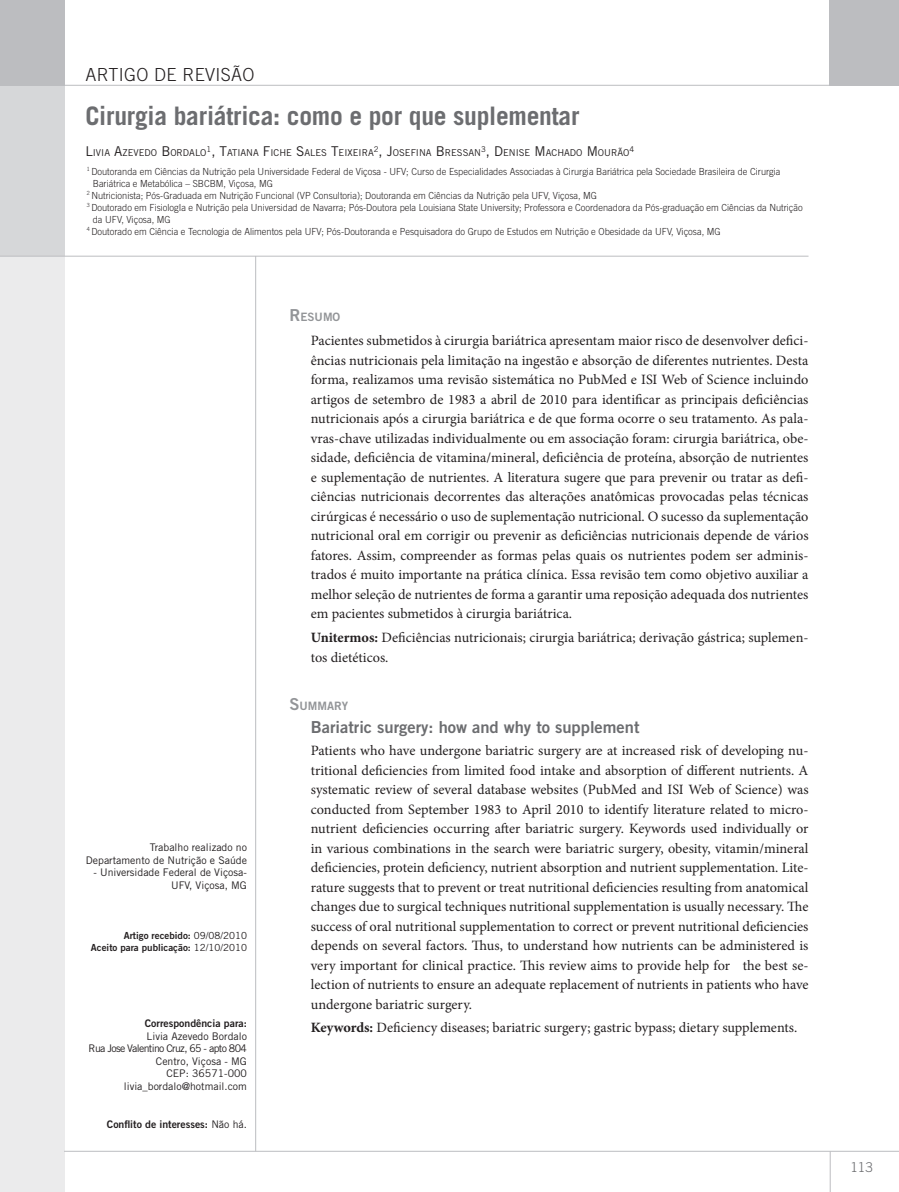
<style>
.page{position:relative;width:899px;height:1192px;background:#fff}
.page>*{position:absolute;margin:0;border:0;box-sizing:border-box;transform-origin:0 0}
._01_Titulo_Artigo{font:700 25.5px "Trade Gothic LT Std";letter-spacing:-.01em;color:#6c6d70}
.t1{font:300 18px "Trade Gothic LT Std";letter-spacing:.02em;color:#231f20}
._09_Titulo_Summary_I{font:16.5px "Trade Gothic LT Std Bd 2";color:#6c6d70}
._08_Texto_Resumo{font:14.25px/19.5px "Minion Pro";color:#231f20;text-align:justify}
.t2{font:300 13.5px "Trade Gothic LT Std";color:#6c6d70}
._07_Titulo_Resumo_Su{font:11.55px "Trade Gothic LT Std Bd 2";color:#939598}
._04_Lateral{font:10.5px/12.6px "Trade Gothic LT Std";color:#231f20;text-align:right}
._04_Lateral-2{font:10.5px "Trade Gothic LT Std Bd 2";color:#231f20}
._04_Lateral-3{font:10.5px "Trade Gothic LT Std";letter-spacing:-.06em;color:#231f20}
._03_Titulacao{font:300 9.75px/12px "Trade Gothic LT Std";color:#231f20;scale:.95 1}
._04_Lateral-4{font:9.75px "Trade Gothic LT Std Bd 2";color:#231f20}
._02_Autores{font:9.45px "Trade Gothic LT Std";color:#231f20}
._02_Autores-2{font:7.8px "Trade Gothic LT Std";color:#231f20}
.s1{font-size:13.5px}
.s2{font-family:"Trade Gothic LT Std"}
.s3{font-size:16.5px}
.s4{font-weight:700}
</style>
<div class="page">
<hr style="left:0;top:85px;width:899px;height:1px;background:#bcbdc0">
<div style="left:829px;top:0;width:70px;height:85px;background:#bcbdc0"></div>
<hr style="left:64px;top:1150px;width:835px;height:1px;background:#bcbdc0">
<hr style="left:830px;top:1150px;width:1px;height:41px;background:#bcbdc0">
<div style="left:0;top:0;width:64px;height:85px;background:#bcbdc0"></div>
<hr style="left:0;top:256px;width:808px;height:1px;background:#bcbdc0">
<div style="left:0;top:85px;width:64px;height:171px;background:#d6d7d9"></div>
<div style="left:0;top:256px;width:64px;height:935px;background:#ebebec"></div>
<hr style="left:255px;top:256px;width:1px;height:894px;background:#bcbdc0">
<p class="t1" style="left:85px;top:64px;width:171px">ARTIGO DE REVISÃO</p>
<p class="_01_Titulo_Artigo" style="left:85px;top:100px;width:496px">Cirurgia bariátrica: como e por que suplementar</p>
<p class="_02_Autores" style="left:85px;top:147px;width:545px"><span class="s1">L</span>IVIA <span class="s1">A</span>ZEVEDO <span class="s1">B</span>ORDALO<sup>1</sup><span class="s1">, T</span>ATIANA <span class="s1">F</span>ICHE <span class="s1">S</span>ALES <span class="s1">T</span>EIXEIRA<sup>2</sup><span class="s1">, J</span>OSEFINA <span class="s1">B</span>RESSAN<sup>3</sup><span class="s1">, D</span>ENISE <span class="s1">M</span>ACHADO <span class="s1">M</span>OURÃO</p>
<p class="_02_Autores-2" style="left:629px;top:144px;width:6px">4</p>
<p class="_03_Titulacao" style="left:93px;top:165px;width:725px;text-indent:-6px"><sup>1</sup> Doutoranda em Ciências da Nutrição pela Universidade Federal de Viçosa - UFV; Curso de Especialidades Associadas à Cirurgia Bariátrica pela Sociedade Brasileira de Cirurgia<br>Bariátrica e Metabólica – SBCBM, Viçosa, MG</p>
<p class="_03_Titulacao" style="left:87px;top:189px;width:538px"><sup>2</sup> Nutricionista; Pós-Graduada em Nutrição Funcional (VP Consultoria); Doutoranda em Ciências da Nutrição pela UFV, Viçosa, MG</p>
<p class="_03_Titulacao" style="left:93px;top:201px;width:749px;text-indent:-6px"><sup>3</sup> Doutorado em FisiologIa e Nutrição pela Universidad de Navarra; Pós-Doutora pela Louisiana State University; Professora e Coordenadora da Pós-graduação em Ciências da Nutrição da UFV, Viçosa, MG</p>
<p class="_03_Titulacao" style="left:87px;top:225px;width:668px"><sup>4</sup> Doutorado em Ciência e Tecnologia de Alimentos pela UFV; Pós-Doutoranda e Pesquisadora do Grupo de Estudos em Nutrição e Obesidade da UFV, Viçosa, MG</p>
<p class="_04_Lateral" style="left:86px;top:840px;width:162px">Trabalho realizado no<br>Departamento de Nutrição e Saúde</p>
<p class="_04_Lateral" style="left:93px;top:865px;width:155px">- Universidade Federal de Viçosa-<br>UFV, Viçosa, MG</p>
<p class="_04_Lateral-4" style="left:124px;top:928px;width:125px">Artigo recebido: <span class="s2">09/08/2010</span></p>
<p class="_04_Lateral-4" style="left:91px;top:941px;width:157px">Aceito para publicação: <span class="s2">12/10/2010</span></p>
<p class="_04_Lateral-2" style="left:145px;top:1016px;width:104px">Correspondência para:</p>
<p class="_04_Lateral" style="left:147px;top:1029px;width:102px">Livia Azevedo Bordalo</p>
<p class="_04_Lateral-3" style="left:89px;top:1041px;width:160px">Rua Jose Valentino Cruz, 65 - apto 804</p>
<p class="_04_Lateral" style="left:156px;top:1054px;width:92px">Centro, Viçosa - MG</p>
<p class="_04_Lateral" style="left:166px;top:1066px;width:82px">CEP: 36571-000</p>
<p class="_04_Lateral" style="left:124px;top:1079px;width:125px">livia_bordalo@hotmail.com</p>
<p class="_04_Lateral-2" style="left:107px;top:1117px;width:141px">Conflito de interesses: <span class="s2">Não há.</span></p>
<p class="_07_Titulo_Resumo_Su" style="left:289px;top:310px;width:52px"><span class="s3">R</span>ESUMO</p>
<p class="_08_Texto_Resumo" style="left:311px;top:331px;width:499px">Pacientes submetidos à cirurgia bariátrica apresentam maior risco de desenvolver defici&shy;ências nutricionais pela limitação na ingestão e absorção de diferentes nutrientes. Desta forma, realizamos uma revisão sistemática no PubMed e ISI Web of Science incluindo artigos de setembro de 1983 a abril de 2010 para identificar as principais deficiências nutricionais após a cirurgia bariátrica e de que forma ocorre o seu tratamento. As pala&shy;vras-chave utilizadas individualmente ou em associação foram: cirurgia bariátrica, obe&shy;sidade, deficiência de vitamina/mineral, deficiência de proteína, absorção de nutrientes e suplementação de nutrientes. A literatura sugere que para prevenir ou tratar as defi&shy;ciências nutricionais decorrentes das alterações anatômicas provocadas pelas técnicas cirúrgicas é necessário o uso de suplementação nutricional. O sucesso da suplementação nutricional oral em corrigir ou prevenir as deficiências nutricionais depende de vários fatores. Assim, compreender as formas pelas quais os nutrientes podem ser adminis&shy;trados é muito importante na prática clínica. Essa revisão tem como objetivo auxiliar a melhor seleção de nutrientes de forma a garantir uma reposição adequada dos nutrientes em pacientes submetidos à cirurgia bariátrica.</p>
<p class="_08_Texto_Resumo" style="left:311px;top:628px;width:499px"><span class="s4">Unitermos:</span> Deficiências nutricionais; cirurgia bariátrica; derivação gástrica; suplemen&shy;tos dietéticos.</p>
<p class="_07_Titulo_Resumo_Su" style="left:289px;top:698px;width:60px"><span class="s3">S</span>UMMARY</p>
<p class="_09_Titulo_Summary_I" style="left:311px;top:717px;width:330px">Bariatric surgery: how and why to supplement</p>
<p class="_08_Texto_Resumo" style="left:311px;top:740px;width:499px">Patients who have undergone bariatric surgery are at increased risk of developing nu&shy;tritional deficiencies from limited food intake and absorption of different nutrients. A systematic review of several database websites (PubMed and ISI Web of Science) was conducted from September 1983 to April 2010 to identify literature related to micro&shy;nutrient deficiencies occurring after bariatric surgery. Keywords used individually or in various combinations in the search were bariatric surgery, obesity, vitamin/mineral deficiencies, protein deficiency, nutrient absorption and nutrient supplementation. Lite&shy;rature suggests that to prevent or treat nutritional deficiencies resulting from anatomical changes due to surgical techniques nutritional supplementation is usually necessary. The success of oral nutritional supplementation to correct or prevent nutritional deficiencies depends on several factors. Thus, to understand how nutrients can be administered is very important for clinical practice. This review aims to provide help for the best se&shy;lection of nutrients to ensure an adequate replacement of nutrients in patients who have undergone bariatric surgery.</p>
<p class="_08_Texto_Resumo" style="left:311px;top:1017px;width:488px"><span class="s4">Keywords:</span> Deficiency diseases; bariatric surgery; gastric bypass; dietary supplements.</p>
<p class="t2" style="left:850px;top:1158px;width:24px">113</p>
</div>
